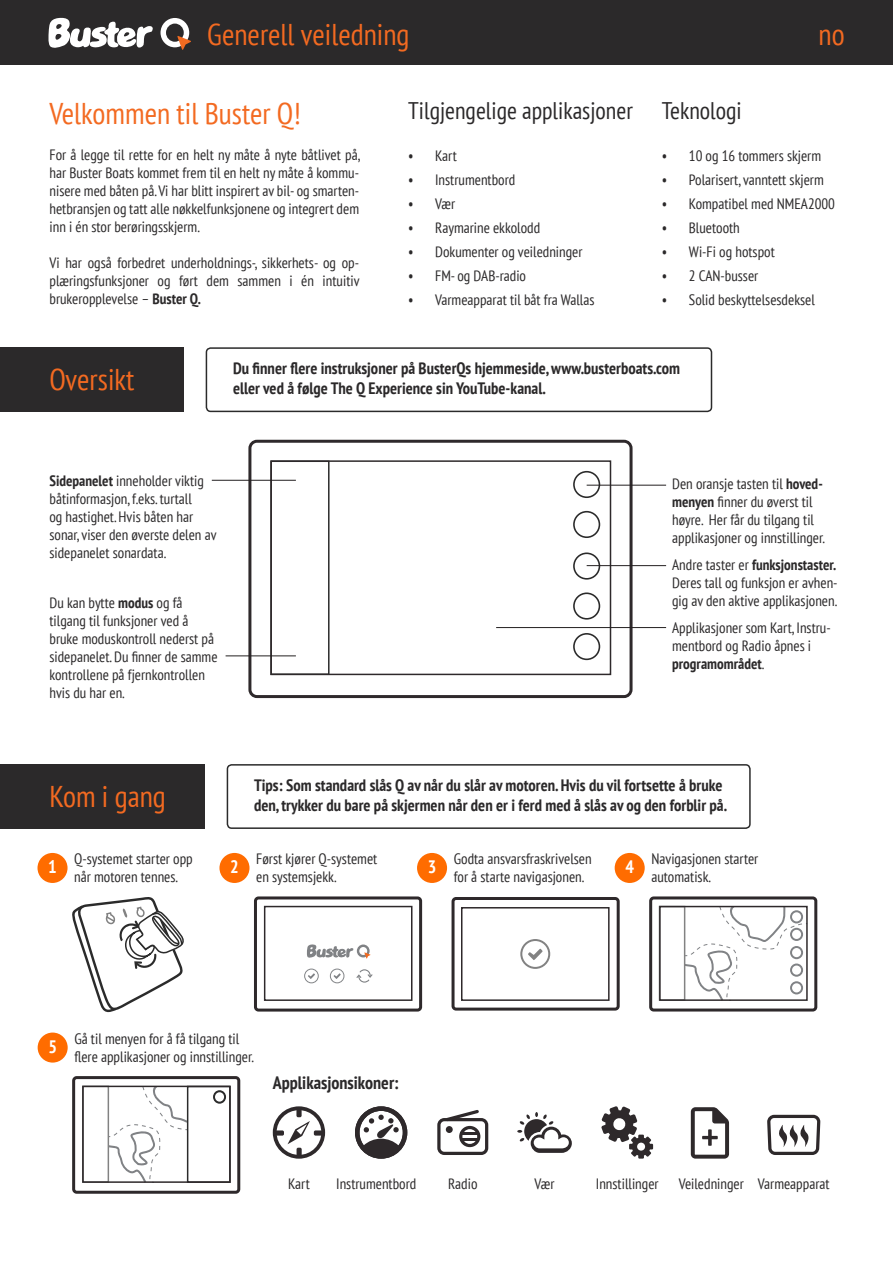
<style>
.page{position:relative;width:893px;height:1263px;background:#fff}
.page>*{position:absolute;margin:0;border:0;box-sizing:border-box;transform-origin:0 0}
.t1{font:condensed 30px "PT Sans";color:#f36a21}
.t2{font:condensed 24px "PT Sans";color:#2b292a}
.t3{font:700 condensed 18px "PT Sans";color:#2b292a}
.t4{font:700 condensed 18px "PT Sans";color:#fff}
.t5{font:700 condensed 16.5px/19.8px "PT Sans";color:#2b292a}
.t6{font:condensed 15px/18px "PT Sans";color:#2b292a}
.s1{font-weight:700}
</style>
<div class="page">
<svg style="left:72px;top:897px;width:112px;height:115px"></svg>
<div style="left:452px;top:897px;width:168px;height:113px;border:3px solid #2e292b;border-radius:3px"></div>
<div style="left:461px;top:907px;width:149px;height:94px;border:2px solid #2e292b"></div>
<svg style="left:520px;top:939px;width:30px;height:30px"></svg>
<svg style="left:683px;top:909px;width:120px;height:89px"></svg>
<div style="left:649px;top:896px;width:168px;height:115px;border:3px solid #2e292b;border-radius:3px"></div>
<div style="left:659px;top:906px;width:149px;height:95px;border:2px solid #2e292b"></div>
<svg style="left:107px;top:1089px;width:119px;height:91px"></svg>
<div style="left:72px;top:1076px;width:168px;height:118px;border:3px solid #2e292b;border-radius:3px"></div>
<div style="left:82px;top:1086px;width:149px;height:97px;border:2px solid #2e292b"></div>
<div style="left:0;top:0;width:893px;height:65px;background:#2b292a"></div>
<div style="left:0;top:764px;width:204px;height:65px;background:#2b292a"></div>
<div style="left:254px;top:896px;width:168px;height:115px;border:3px solid #2e292b;border-radius:3px"></div>
<div style="left:264px;top:906px;width:148px;height:95px;border:2px solid #2e292b"></div>
<svg style="left:307px;top:944px;width:63px;height:14px"></svg>
<svg style="left:330px;top:968px;width:14px;height:15px"></svg>
<svg style="left:304px;top:968px;width:15px;height:15px"></svg>
<svg style="left:356px;top:969px;width:17px;height:14px"></svg>
<div style="left:227px;top:764px;width:524px;height:65px;border:2px solid #2b2b2b;border-radius:4px"></div>
<div style="left:37px;top:853px;width:31px;height:30px;background:#ff6c00;border-radius:50%"></div>
<div style="left:219px;top:853px;width:30px;height:30px;background:#ff6c00;border-radius:50%"></div>
<div style="left:417px;top:853px;width:30px;height:30px;background:#ff6c00;border-radius:50%"></div>
<div style="left:615px;top:853px;width:30px;height:30px;background:#ff6c00;border-radius:50%"></div>
<div style="left:38px;top:1032px;width:30px;height:30px;background:#ff6c00;border-radius:50%"></div>
<svg style="left:161px;top:18px;width:30px;height:32px"></svg>
<svg style="left:49px;top:18px;width:104px;height:30px"></svg>
<div style="left:270px;top:460px;width:60px;height:215px;border:2px solid #2b2b2b"></div>
<svg style="left:573px;top:471px;width:27px;height:27px"></svg>
<svg style="left:573px;top:511px;width:27px;height:27px"></svg>
<svg style="left:573px;top:552px;width:27px;height:28px"></svg>
<svg style="left:573px;top:592px;width:27px;height:28px"></svg>
<svg style="left:573px;top:633px;width:27px;height:27px"></svg>
<div style="left:248px;top:440px;width:384px;height:258px;border:3px solid #2e292b;border-radius:7px"></div>
<div style="left:270px;top:460px;width:341px;height:215px;border:2px solid #2e292b"></div>
<hr style="left:212px;top:480px;width:84px;height:1px;background:#231f20">
<hr style="left:587px;top:485px;width:79px;height:1px;background:#231f20">
<hr style="left:587px;top:565px;width:79px;height:1px;background:#231f20">
<div style="left:0;top:347px;width:184px;height:65px;background:#2b292a"></div>
<hr style="left:226px;top:655px;width:70px;height:1px;background:#231f20">
<div style="left:206px;top:347px;width:506px;height:65px;border:2px solid #2b2b2b;border-radius:4px"></div>
<hr style="left:496px;top:627px;width:170px;height:1px;background:#231f20">
<svg style="left:437px;top:1110px;width:51px;height:45px"></svg>
<svg style="left:273px;top:1106px;width:52px;height:53px"></svg>
<svg style="left:355px;top:1106px;width:52px;height:53px"></svg>
<svg style="left:517px;top:1112px;width:55px;height:41px"></svg>
<svg style="left:601px;top:1106px;width:52px;height:52px"></svg>
<svg style="left:691px;top:1107px;width:38px;height:51px"></svg>
<svg style="left:767px;top:1115px;width:53px;height:40px"></svg>
<h1 class="t1" style="left:207px;top:15px;width:204px">Generell veiledning</h1>
<h1 class="t1" style="left:819px;top:15px;width:28px">no</h1>
<h1 class="t1" style="left:50px;top:94px;width:253px">Velkommen til Buster Q!</h1>
<p class="t6" style="left:50px;top:145px;width:312px;text-align:justify">For å legge til rette for en helt ny måte å nyte båtlivet på, har Buster Boats kommet frem til en helt ny måte å kommu&shy;nisere med båten på. Vi har blitt inspirert av bil- og smarten&shy;hetbransjen og tatt alle nøkkelfunksjonene og integrert dem inn i én stor berøringsskjerm.</p>
<p class="t6" style="left:50px;top:253px;width:312px;text-align:justify">Vi har også forbedret underholdnings-, sikkerhets- og op&shy;plæringsfunksjoner og ført dem sammen i én intuitiv brukeropplevelse – <span class="s1">Buster Q.</span></p>
<h2 class="t2" style="left:408px;top:95px;width:226px">Tilgjengelige applikasjoner</h2>
<p class="t6" style="left:408px;top:146px;width:50px">• Kart</p>
<p class="t6" style="left:408px;top:170px;width:109px">• Instrumentbord</p>
<p class="t6" style="left:408px;top:194px;width:49px">• Vær</p>
<p class="t6" style="left:408px;top:218px;width:134px">• Raymarine ekkolodd</p>
<p class="t6" style="left:408px;top:242px;width:176px">• Dokumenter og veiledninger</p>
<p class="t6" style="left:408px;top:266px;width:119px">• FM- og DAB-radio</p>
<p class="t6" style="left:408px;top:290px;width:188px">• Varmeapparat til båt fra Wallas</p>
<h2 class="t2" style="left:662px;top:95px;width:81px">Teknologi</h2>
<p class="t6" style="left:662px;top:146px;width:161px">• 10 og 16 tommers skjerm</p>
<p class="t6" style="left:662px;top:170px;width:163px">• Polarisert, vanntett skjerm</p>
<p class="t6" style="left:662px;top:194px;width:175px">• Kompatibel med NMEA2000</p>
<p class="t6" style="left:662px;top:218px;width:79px">• Bluetooth</p>
<p class="t6" style="left:662px;top:242px;width:114px">• Wi-Fi og hotspot</p>
<p class="t6" style="left:662px;top:266px;width:98px">• 2 CAN-busser</p>
<p class="t6" style="left:662px;top:290px;width:154px">• Solid beskyttelsesdeksel</p>
<h1 class="t1" style="left:50px;top:360px;width:86px">Oversikt</h1>
<p class="t5" style="left:233px;top:358px;width:449px">Du finner flere instruksjoner på BusterQs hjemmeside, www.busterboats.com eller ved å følge The Q Experience sin YouTube-kanal.</p>
<p class="t6" style="left:50px;top:472px;width:169px"><span class="s1">Sidepanelet</span> inneholder viktig båtinformasjon, f.eks. turtall<br>og hastighet. Hvis båten har sonar, viser den øverste delen av sidepanelet sonardata.</p>
<p class="t6" style="left:50px;top:593px;width:170px">Du kan bytte <span class="s1">modus</span> og få tilgang til funksjoner ved å bruke moduskontroll nederst på sidepanelet. Du finner de samme kontrollene på fjernkontrollen hvis du har en.</p>
<h1 class="t1" style="left:50px;top:777px;width:118px">Kom i gang</h1>
<p class="t6" style="left:672px;top:475px;width:154px">Den oransje tasten til <span class="s1">hoved&shy;menyen</span> finner du øverst til høyre. Her får du tilgang til applikasjoner og innstillinger.</p>
<p class="t6" style="left:672px;top:555px;width:167px;text-align:justify">Andre taster er <span class="s1">funksjonstaster.<br></span>Deres tall og funksjon er avhen&shy;gig av den aktive applikasjonen.</p>
<p class="t6" style="left:672px;top:618px;width:160px">Applikasjoner som Kart, Instru&shy;mentbord og Radio åpnes i <span class="s1">programområdet</span>.</p>
<p class="t5" style="left:254px;top:775px;width:474px">Tips: Som standard slås Q av når du slår av motoren. Hvis du vil fortsette å bruke den, trykker du bare på skjermen når den er i ferd med å slås av og den forblir på.</p>
<p class="t4" style="left:48px;top:855px;width:10px">1</p>
<p class="t6" style="left:256px;top:849px;width:123px">Først kjører Q-systemet en systemsjekk.</p>
<p class="t6" style="left:74px;top:849px;width:120px">Q-systemet starter opp når motoren tennes.</p>
<p class="t4" style="left:230px;top:855px;width:10px">2</p>
<p class="t6" style="left:454px;top:849px;width:139px">Godta ansvarsfraskrivelsen for å starte navigasjonen.</p>
<p class="t4" style="left:428px;top:855px;width:10px">3</p>
<p class="t6" style="left:651px;top:849px;width:108px">Navigasjonen starter automatisk.</p>
<p class="t4" style="left:625px;top:855px;width:10px">4</p>
<p class="t4" style="left:48px;top:1034px;width:10px">5</p>
<p class="t6" style="left:74px;top:1029px;width:181px">Gå til menyen for å få tilgang til flere applikasjoner og innstillinger.</p>
<p class="t3" style="left:273px;top:1070px;width:127px">Applikasjonsikoner:</p>
<p class="t6" style="left:288px;top:1174px;width:23px">Kart</p>
<p class="t6" style="left:336px;top:1174px;width:82px">Instrumentbord</p>
<p class="t6" style="left:448px;top:1174px;width:31px">Radio</p>
<p class="t6" style="left:534px;top:1174px;width:22px">Vær</p>
<p class="t6" style="left:596px;top:1174px;width:64px">Innstillinger</p>
<p class="t6" style="left:679px;top:1174px;width:152px">Veiledninger Varmeapparat</p>
</div>
